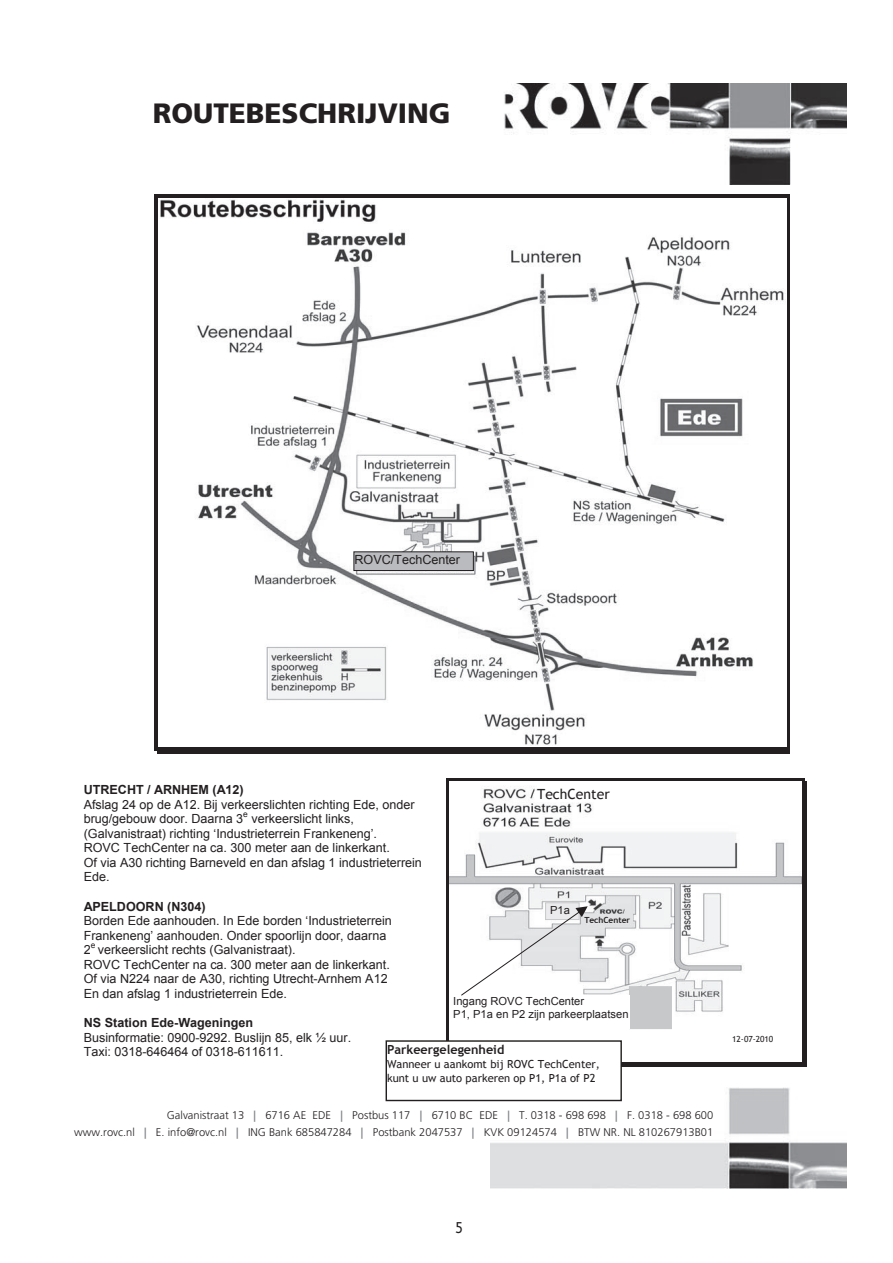
<style>
.page{position:relative;width:893px;height:1263px;background:#fff}
.page>*{position:absolute;margin:0;border:0;box-sizing:border-box;transform-origin:0 0}
.t1{font:900 27.9px "Frutiger";color:#231f20}
.t2{font:16.5px "Scala Sans Caps";color:#231f20}
.t3{font:13.95px "Trebuchet MS";color:#231f20}
.t4{font:12.6px/14.5px "Arial";color:#231f20}
.t5{font:700 12.6px "Arial";color:#231f20}
.t6{font:700 12.6px "Trebuchet MS";color:#231f20}
.t7{font:300 11.1px/16.6px "Frutiger";color:#231f20;text-align:right}
.t8{font:11.1px/14px "Trebuchet MS";color:#231f20}
.t9{font:11.1px/12.9px "Arial";color:#231f20}
.t10{font:8.4px "Trebuchet MS";letter-spacing:-.005em;color:#231f20}
.t11{font:700 8.4px "Trebuchet MS";color:#231f20}
.t12{font:8.4px "Arial";color:#231f20}
.s1{font-weight:700;color:#848689}
</style>
<div class="page">
<img style="left:490px;top:1088px;width:356px;height:100px">
<img style="left:504px;top:83px;width:342px;height:102px">
<div style="left:42px;top:1108px;width:671px;height:32px;background:#fff"></div>
<img style="left:157px;top:198px;width:627px;height:549px">
<hr style="left:154px;top:194px;width:636px;height:4px;background:#231f20">
<hr style="left:154px;top:198px;width:3px;height:549px;background:#231f20">
<hr style="left:787px;top:198px;width:3px;height:549px;background:#231f20">
<div style="left:157px;top:747px;width:630px;height:6px;background:#231f20"></div>
<svg style="left:787px;top:747px;width:3px;height:6px"></svg>
<div style="left:443px;top:777px;width:378px;height:289px;background:linear-gradient(to bottom,#fff,#fff)"></div>
<img style="left:449px;top:781px;width:353px;height:281px">
<hr style="left:447px;top:779px;width:357px;height:2px;background:#231f20">
<hr style="left:447px;top:781px;width:2px;height:281px;background:#231f20">
<hr style="left:802px;top:781px;width:4px;height:281px;background:#231f20">
<hr style="left:449px;top:1062px;width:353px;height:4px;background:#231f20">
<svg style="left:802px;top:1062px;width:4px;height:4px"></svg>
<div style="left:722px;top:1028px;width:67px;height:26px;background:#fff"></div>
<div style="left:354px;top:552px;width:119px;height:18px;background:#babbbe"></div>
<div style="left:353px;top:551px;width:121px;height:20px;border:1px solid #231f20"></div>
<div style="left:582px;top:914px;width:50px;height:9px;background:#e2e3e5"></div>
<div style="left:537px;top:785px;width:101px;height:17px;background:#fff"></div>
<div style="left:629px;top:987px;width:42px;height:41px;background:#c7c8ca"></div>
<div style="left:629px;top:986px;width:43px;height:43px;border:1px solid #c7c8ca"></div>
<div style="left:453px;top:995px;width:176px;height:33px;background:#fff"></div>
<div style="left:546px;top:903px;width:33px;height:16px;background:#ebebed"></div>
<div style="left:545px;top:902px;width:35px;height:18px;border:1px solid #c7c8ca"></div>
<div style="left:386px;top:1041px;width:235px;height:59px;background:#fff"></div>
<div style="left:386px;top:1040px;width:236px;height:61px;border:1px solid #231f20"></div>
<svg style="left:460px;top:906px;width:128px;height:90px"></svg>
<h1 class="t1" style="left:153px;top:96px;width:299px">ROUTEBESCHRIJVING</h1>
<p class="t4" style="left:354px;top:552px;width:107px">ROVC/TechCenter</p>
<p class="t5" style="left:84px;top:781px;width:161px">UTRECHT / ARNHEM (A12)</p>
<p class="t4" style="left:84px;top:797px;width:332px">Afslag 24 op de A12. Bij verkeerslichten richting Ede, onder brug/gebouw door. Daarna 3</p>
<p class="t3" style="left:537px;top:786px;width:74px">TechCenter</p>
<p class="t12" style="left:243px;top:808px;width:6px">e</p>
<p class="t4" style="left:84px;top:811px;width:340px;text-indent:168px">verkeerslicht links, (Galvanistraat) richting ‘Industrieterrein Frankeneng’.<br>ROVC TechCenter na ca. 300 meter aan de linkerkant.<br>Of via A30 richting Barneveld en dan afslag 1 industrieterrein Ede.</p>
<p class="t5" style="left:84px;top:898px;width:123px">APELDOORN (N304)</p>
<p class="t4" style="left:84px;top:913px;width:310px">Borden Ede aanhouden. In Ede borden ‘Industrieterrein<br>Frankeneng’ aanhouden. Onder spoorlijn door, daarna<br>2</p>
<p class="t9" style="left:550px;top:903px;width:21px">P1a</p>
<p class="t11" style="left:584px;top:914px;width:47px">TechCenter</p>
<p class="t12" style="left:91px;top:939px;width:6px">e</p>
<p class="t4" style="left:84px;top:943px;width:308px;text-indent:14px">verkeerslicht rechts (Galvanistraat).<br>ROVC TechCenter na ca. 300 meter aan de linkerkant.<br>Of via N224 naar de A30, richting Utrecht-Arnhem A12<br>En dan afslag 1 industrieterrein Ede.</p>
<p class="t5" style="left:84px;top:1014px;width:171px">NS Station Ede-Wageningen</p>
<p class="t4" style="left:84px;top:1030px;width:269px">Businformatie: 0900-9292. Buslijn 85, elk ½ uur.<br>Taxi: 0318-646464 of 0318-611611.</p>
<p class="t9" style="left:453px;top:995px;width:177px">Ingang ROVC TechCenter<br>P1, P1a en P2 zijn parkeerplaatsen</p>
<p class="t8" style="left:548px;top:996px;width:60px">TechCenter</p>
<p class="t6" style="left:387px;top:1042px;width:119px">Parkeergelegenheid</p>
<p class="t8" style="left:387px;top:1057px;width:214px">Wanneer u aankomt bij ROVC TechCenter, kunt u uw auto parkeren op P1, P1a of P2</p>
<p class="t7" style="left:74px;top:1107px;width:641px">Galvanistraat 13 <span class="s1">|</span> 6716 AE EDE <span class="s1">|</span> Postbus 117 <span class="s1">|</span> 6710 BC EDE <span class="s1">|</span> T. 0318 - 698 698 <span class="s1">|</span> F. 0318 - 698 600<br>www.rovc.nl <span class="s1">|</span> E. info@rovc.nl <span class="s1">|</span> ING Bank 685847284 <span class="s1">|</span> Postbank 2047537 <span class="s1">|</span> KVK 09124574 <span class="s1">|</span> BTW NR. NL 810267913B01</p>
<p class="t10" style="left:732px;top:1034px;width:43px">12-07-2010</p>
<h2 class="t2" style="left:455px;top:1218px;width:10px">5</h2>
</div>
